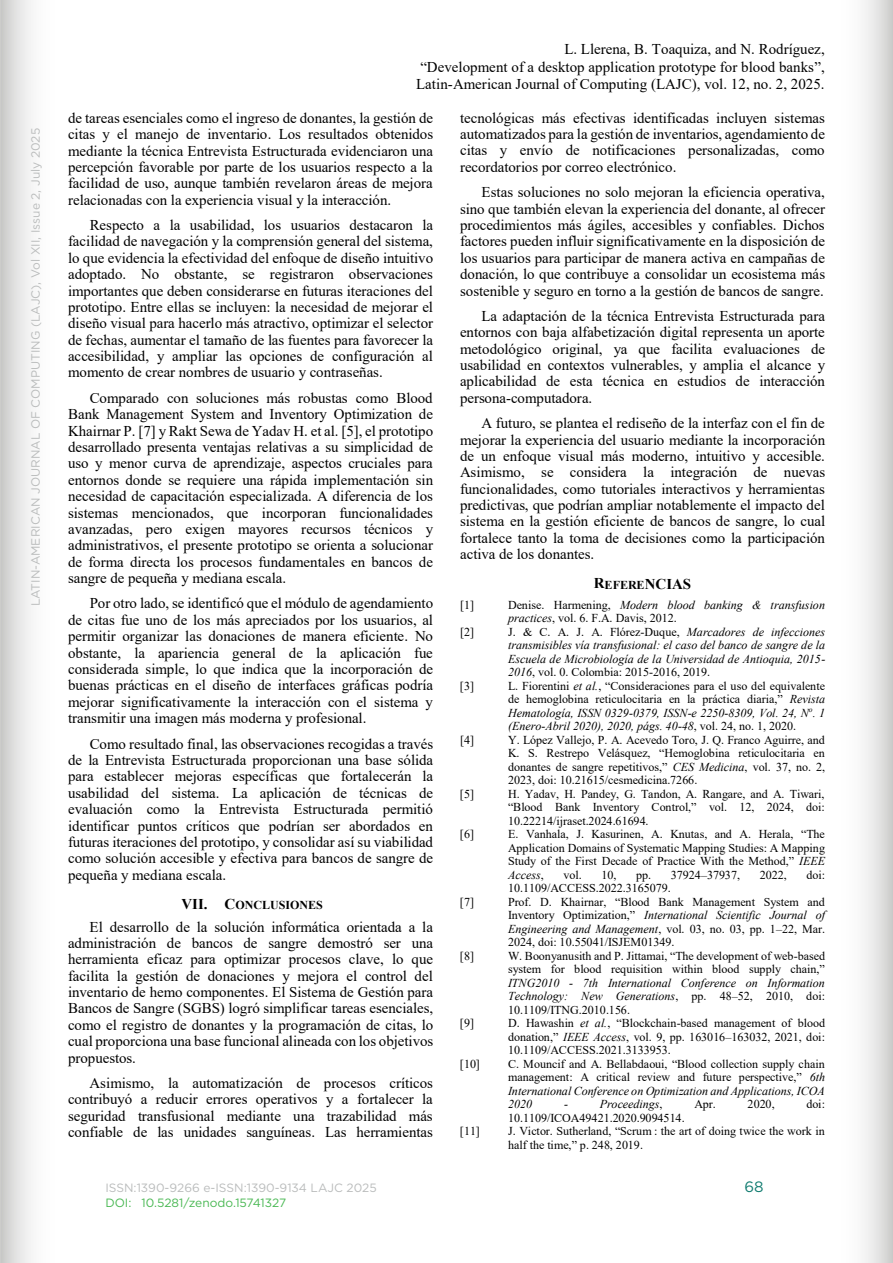
<style>
.page{position:relative;width:893px;height:1263px;background:#fff}
.page>*{position:absolute;margin:0;border:0;box-sizing:border-box;transform-origin:0 0}
.t1{font:15px/16.4px "Times New Roman";color:#000;text-align:justify}
.t2{font:700 15px "Times New Roman";color:#000}
.t3{font:15px "Gotham";color:#117c70}
.t4{font:12px/13.5px "Times New Roman";letter-spacing:-.005em;color:#000;text-align:justify}
.t5{font:italic 12px/13.5px "Times New Roman";color:#000;text-align:justify}
.t6{font:12px "Gotham";color:#babcbc}
.t7{font:12px "Gotham";color:#49b853}
.t8{font:700 12px "Times New Roman";color:#000}
.s1{font-size:15px}
.s2{font-size:12px}
.s3{font-style:italic}
.s4{font-style:normal}
</style>
<div class="page">
<p class="t6" style="left:28px;top:606px;width:480px;rotate:-90deg">LATIN-AMERICAN JOURNAL OF COMPUTING (LAJC), Vol XII, Issue 2, July 2025</p>
<p class="t1" style="left:416px;top:40px;width:410px;line-height:17.2px;text-indent:148px">L. Llerena, B. Toaquiza, and N. Rodríguez, “Development of a desktop application prototype for blood banks”, Latin-American Journal of Computing (LAJC), vol. 12, no. 2, 2025.</p>
<p class="t1" style="left:68px;top:109px;width:367px">de tareas esenciales como el ingreso de donantes, la gestión de citas y el manejo de inventario. Los resultados obtenidos mediante la técnica Entrevista Estructurada evidenciaron una percepción favorable por parte de los usuarios respecto a la facilidad de uso, aunque también revelaron áreas de mejora relacionadas con la experiencia visual y la interacción.</p>
<p class="t1" style="left:68px;top:216px;width:367px;text-indent:22px">Respecto a la usabilidad, los usuarios destacaron la facilidad de navegación y la comprensión general del sistema, lo que evidencia la efectividad del enfoque de diseño intuitivo adoptado. No obstante, se registraron observaciones importantes que deben considerarse en futuras iteraciones del prototipo. Entre ellas se incluyen: la necesidad de mejorar el diseño visual para hacerlo más atractivo, optimizar el selector de fechas, aumentar el tamaño de las fuentes para favorecer la accesibilidad, y ampliar las opciones de configuración al momento de crear nombres de usuario y contraseñas.</p>
<p class="t1" style="left:68px;top:389px;width:367px;text-indent:22px">Comparado con soluciones más robustas como Blood Bank Management System and Inventory Optimization de Khairnar P. [7] y Rakt Sewa de Yadav H. et al. [5], el prototipo desarrollado presenta ventajas relativas a su simplicidad de uso y menor curva de aprendizaje, aspectos cruciales para entornos donde se requiere una rápida implementación sin necesidad de capacitación especializada. A diferencia de los sistemas mencionados, que incorporan funcionalidades avanzadas, pero exigen mayores recursos técnicos y administrativos, el presente prototipo se orienta a solucionar de forma directa los procesos fundamentales en bancos de sangre de pequeña y mediana escala.</p>
<p class="t1" style="left:68px;top:595px;width:367px;text-indent:22px">Por otro lado, se identificó que el módulo de agendamiento de citas fue uno de los más apreciados por los usuarios, al permitir organizar las donaciones de manera eficiente. No obstante, la apariencia general de la aplicación fue considerada simple, lo que indica que la incorporación de buenas prácticas en el diseño de interfaces gráficas podría mejorar significativamente la interacción con el sistema y transmitir una imagen más moderna y profesional.</p>
<p class="t1" style="left:68px;top:735px;width:367px;text-indent:22px">Como resultado final, las observaciones recogidas a través de la Entrevista Estructurada proporcionan una base sólida para establecer mejoras específicas que fortalecerán la usabilidad del sistema. La aplicación de técnicas de evaluación como la Entrevista Estructurada permitió identificar puntos críticos que podrían ser abordados en futuras iteraciones del prototipo, y consolidar así su viabilidad como solución accesible y efectiva para bancos de sangre de pequeña y mediana escala.</p>
<p class="t8" style="left:181px;top:896px;width:143px"><span class="s1">VII. C</span>ONCLUSIONES</p>
<p class="t1" style="left:68px;top:918px;width:367px;text-indent:22px">El desarrollo de la solución informática orientada a la administración de bancos de sangre demostró ser una herramienta eficaz para optimizar procesos clave, lo que facilita la gestión de donaciones y mejora el control del inventario de hemo componentes. El Sistema de Gestión para Bancos de Sangre (SGBS) logró simplificar tareas esenciales, como el registro de donantes y la programación de citas, lo cual proporciona una base funcional alineada con los objetivos propuestos.</p>
<p class="t1" style="left:68px;top:1074px;width:367px;text-indent:22px">Asimismo, la automatización de procesos críticos contribuyó a reducir errores operativos y a fortalecer la seguridad transfusional mediante una trazabilidad más confiable de las unidades sanguíneas. Las herramientas</p>
<p class="t1" style="left:460px;top:109px;width:367px">tecnológicas más efectivas identificadas incluyen sistemas automatizados para la gestión de inventarios, agendamiento de citas y envío de notificaciones personalizadas, como recordatorios por correo electrónico.</p>
<p class="t1" style="left:460px;top:184px;width:367px;text-indent:22px">Estas soluciones no solo mejoran la eficiencia operativa, sino que también elevan la experiencia del donante, al ofrecer procedimientos más ágiles, accesibles y confiables. Dichos factores pueden influir significativamente en la disposición de los usuarios para participar de manera activa en campañas de donación, lo que contribuye a consolidar un ecosistema más sostenible y seguro en torno a la gestión de bancos de sangre.</p>
<p class="t1" style="left:460px;top:307px;width:367px;text-indent:22px">La adaptación de la técnica Entrevista Estructurada para entornos con baja alfabetización digital representa un aporte metodológico original, ya que facilita evaluaciones de usabilidad en contextos vulnerables, y amplia el alcance y aplicabilidad de esta técnica en estudios de interacción persona-computadora.</p>
<p class="t1" style="left:460px;top:414px;width:367px;text-indent:22px">A futuro, se plantea el rediseño de la interfaz con el fin de mejorar la experiencia del usuario mediante la incorporación de un enfoque visual más moderno, intuitivo y accesible.<br>Asimismo, se considera la integración de nuevas funcionalidades, como tutoriales interactivos y herramientas predictivas, que podrían ampliar notablemente el impacto del sistema en la gestión eficiente de bancos de sangre, lo cual fortalece tanto la toma de decisiones como la participación activa de los donantes.</p>
<p class="t2" style="left:594px;top:573px;width:99px">R<span class="s2">EFERE</span>NCIAS</p>
<p class="t4" style="left:460px;top:597px;width:16px">[1]</p>
<p class="t4" style="left:508px;top:597px;width:318px">Denise. Harmening, <span class="s3">Modern blood banking &amp; transfusion practices</span>, vol. 6. F.A. Davis, 2012.</p>
<p class="t4" style="left:460px;top:624px;width:16px">[2]</p>
<p class="t5" style="left:508px;top:624px;width:319px"><span class="s4">J. &amp; C. A. J. A. Flórez-Duque,</span> Marcadores de infecciones transmisibles vía transfusional: el caso del banco de sangre de la Escuela de Microbiología de la Universidad de Antioquia, 2015- 2016<span class="s4">, vol. 0. Colombia: 2015-2016, 2019.</span></p>
<p class="t4" style="left:460px;top:678px;width:16px">[3]</p>
<p class="t4" style="left:508px;top:678px;width:319px">L. Fiorentini <span class="s3">et al.</span>, “Consideraciones para el uso del equivalente de hemoglobina reticulocitaria en la práctica diaria,” <span class="s3">Revista Hematología, ISSN 0329-0379, ISSN-e 2250-8309, Vol. 24, N</span><sup>o</sup><span class="s3">. 1 (Enero-Abril 2020), 2020, págs. 40-48</span>, vol. 24, no. 1, 2020.</p>
<p class="t4" style="left:460px;top:732px;width:16px">[4]</p>
<p class="t4" style="left:508px;top:732px;width:319px">Y. López Vallejo, P. A. Acevedo Toro, J. Q. Franco Aguirre, and K. S. Restrepo Velásquez, “Hemoglobina reticulocitaria en donantes de sangre repetitivos,” <span class="s3">CES Medicina</span>, vol. 37, no. 2, 2023, doi: 10.21615/cesmedicina.7266.</p>
<p class="t4" style="left:460px;top:786px;width:16px">[5]</p>
<p class="t4" style="left:508px;top:786px;width:318px">H. Yadav, H. Pandey, G. Tandon, A. Rangare, and A. Tiwari, “Blood Bank Inventory Control,” vol. 12, 2024, doi:<br>10.22214/ijraset.2024.61694.</p>
<p class="t4" style="left:460px;top:827px;width:16px">[6]</p>
<p class="t4" style="left:508px;top:827px;width:319px">E. Vanhala, J. Kasurinen, A. Knutas, and A. Herala, “The Application Domains of Systematic Mapping Studies: A Mapping Study of the First Decade of Practice With the Method,” <span class="s3">IEEE Access</span>,</p>
<p class="t4" style="left:564px;top:867px;width:20px">vol.</p>
<p class="t4" style="left:601px;top:867px;width:17px">10,</p>
<p class="t4" style="left:636px;top:867px;width:105px">pp. 37924–37937,</p>
<p class="t4" style="left:760px;top:867px;width:29px">2022,</p>
<p class="t4" style="left:806px;top:867px;width:20px">doi:</p>
<p class="t4" style="left:508px;top:881px;width:164px">10.1109/ACCESS.2022.3165079.</p>
<p class="t4" style="left:460px;top:894px;width:16px">[7]</p>
<p class="t4" style="left:508px;top:894px;width:319px">Prof. D. Khairnar, “Blood Bank Management System and Inventory Optimization,” <span class="s3">International Scientific Journal of Engineering and Management</span>, vol. 03, no. 03, pp. 1–22, Mar.<br>2024, doi: 10.55041/ISJEM01349.</p>
<p class="t4" style="left:460px;top:948px;width:16px">[8]</p>
<p class="t4" style="left:508px;top:948px;width:319px">W. Boonyanusith and P. Jittamai, “The development of web-based system for blood requisition within blood supply chain,” <span class="s3">ITNG2010 - 7th International Conference on Information Technology: New Generations</span>, pp. 48–52, 2010, doi:<br>10.1109/ITNG.2010.156.</p>
<p class="t4" style="left:460px;top:1016px;width:16px">[9]</p>
<p class="t4" style="left:508px;top:1016px;width:319px">D. Hawashin <span class="s3">et al.</span>, “Blockchain-based management of blood donation,” <span class="s3">IEEE Access</span>, vol. 9, pp. 163016–163032, 2021, doi:<br>10.1109/ACCESS.2021.3133953.</p>
<p class="t4" style="left:460px;top:1056px;width:22px">[10]</p>
<p class="t4" style="left:508px;top:1056px;width:319px">C. Mouncif and A. Bellabdaoui, “Blood collection supply chain management: A critical review and future perspective,” <span class="s3">6th International Conference on Optimization and Applications, ICOA 2020</span></p>
<p class="t5" style="left:564px;top:1097px;width:6px">-</p>
<p class="t5" style="left:600px;top:1097px;width:64px">Proceedings<span class="s4">,</span></p>
<p class="t4" style="left:694px;top:1097px;width:23px">Apr.</p>
<p class="t4" style="left:748px;top:1097px;width:29px">2020,</p>
<p class="t4" style="left:806px;top:1097px;width:20px">doi:</p>
<p class="t4" style="left:508px;top:1110px;width:178px">10.1109/ICOA49421.2020.9094514.</p>
<p class="t4" style="left:460px;top:1124px;width:22px">[11]</p>
<p class="t4" style="left:508px;top:1124px;width:318px">J. Victor. Sutherland, “Scrum : the art of doing twice the work in half the time,” p. 248, 2019.</p>
<p class="t6" style="left:105px;top:1180px;width:273px">ISSN:1390-9266 e-ISSN:1390-9134 LAJC 2025</p>
<p class="t3" style="left:744px;top:1177px;width:21px">68</p>
<p class="t7" style="left:105px;top:1195px;width:28px">DOI:</p>
<p class="t7" style="left:142px;top:1195px;width:146px">10.5281/zenodo.15741327</p>
</div>
